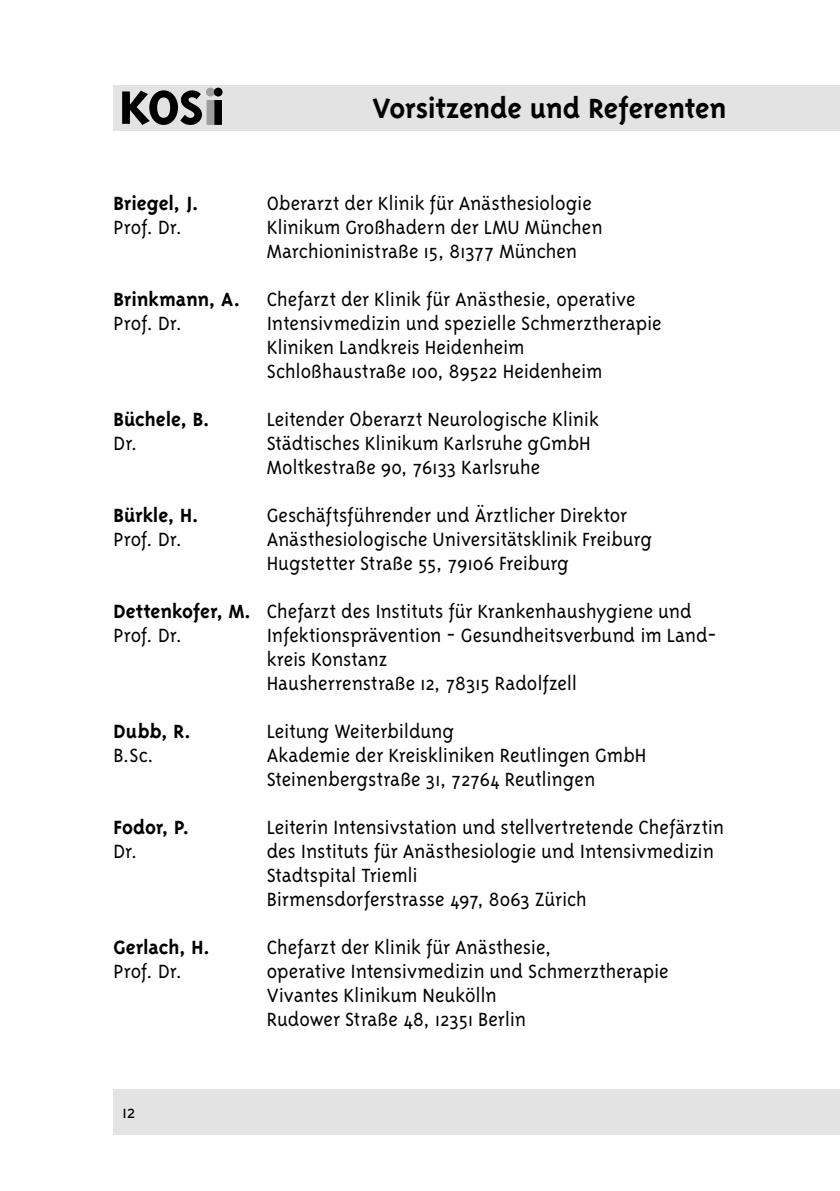
<style>
.page{position:relative;width:840px;height:1191px;background:#fff}
.page>*{position:absolute;margin:0;border:0;box-sizing:border-box;transform-origin:0 0}
.t1{font:800 54px "Triplex";letter-spacing:-.02em;color:#000}
.t2{font:700 32px "Triplex";letter-spacing:-.005em;color:#000}
.t3{font:300 22px/24px "Triplex";letter-spacing:-.005em;color:#000}
.t4{font:700 22px "Triplex";color:#000}
.t5{font:300 20px "Triplex";color:#000}
.s1{color:#9c9d9d}
.s2{font-weight:700}
</style>
<div class="page">
<div style="left:113px;top:1089px;width:726px;height:45px;background:#e3e3e3"></div>
<div style="left:113px;top:85px;width:726px;height:45px;background:#e3e3e3"></div>
<h1 class="t1" style="left:119px;top:76px;width:108px">KOS<span class="s1">i</span>i</h1>
<h2 class="t2" style="left:372px;top:90px;width:355px">Vorsitzende und Referenten</h2>
<p class="t4" style="left:113px;top:190px;width:87px">Briegel, J.</p>
<p class="t3" style="left:266px;top:191px;width:326px">Oberarzt der Klinik für Anästhesiologie</p>
<p class="t3" style="left:113px;top:215px;width:66px">Prof. Dr.</p>
<p class="t3" style="left:266px;top:215px;width:337px">Klinikum Großhadern der LMU München<br>Marchioninistraße 15, 81377 München</p>
<p class="t3" style="left:113px;top:287px;width:523px"><span class="s2">Brinkmann, A.</span> Chefarzt der Klinik für Anästhesie, operative<br>Prof. Dr.</p>
<p class="t3" style="left:266px;top:311px;width:396px">Intensivmedizin und spezielle Schmerztherapie<br>Kliniken Landkreis Heidenheim<br>Schloßhaustraße 100, 89522 Heidenheim</p>
<p class="t4" style="left:113px;top:406px;width:98px">Büchele, B.</p>
<p class="t3" style="left:266px;top:407px;width:333px">Leitender Oberarzt Neurologische Klinik</p>
<p class="t3" style="left:113px;top:431px;width:22px">Dr.</p>
<p class="t3" style="left:266px;top:431px;width:325px">Städtisches Klinikum Karlsruhe gGmbH<br>Moltkestraße 90, 76133 Karlsruhe</p>
<p class="t4" style="left:113px;top:502px;width:87px">Bürkle, H.</p>
<p class="t3" style="left:266px;top:503px;width:362px">Geschäftsführender und Ärztlicher Direktor</p>
<p class="t3" style="left:113px;top:527px;width:66px">Prof. Dr.</p>
<p class="t3" style="left:266px;top:527px;width:387px">Anästhesiologische Universitätsklinik Freiburg<br>Hugstetter Straße 55, 79106 Freiburg</p>
<p class="t3" style="left:113px;top:599px;width:579px"><span class="s2">Dettenkofer, M.</span> Chefarzt des Instituts für Krankenhaushygiene und<br>Prof. Dr.</p>
<p class="t3" style="left:266px;top:623px;width:451px">Infektionsprävention - Gesundheitsverbund im Land&shy;kreis Konstanz<br>Hausherrenstraße 12, 78315 Radolfzell</p>
<p class="t4" style="left:113px;top:719px;width:79px">Dubb, R.</p>
<p class="t3" style="left:266px;top:719px;width:189px">Leitung Weiterbildung</p>
<p class="t3" style="left:113px;top:743px;width:38px">B.Sc.</p>
<p class="t3" style="left:266px;top:743px;width:381px">Akademie der Kreiskliniken Reutlingen GmbH<br>Steinenbergstraße 31, 72764 Reutlingen</p>
<p class="t4" style="left:113px;top:815px;width:77px">Fodor, P.</p>
<p class="t3" style="left:266px;top:815px;width:458px">Leiterin Intensivstation und stellvertretende Chefärztin</p>
<p class="t3" style="left:113px;top:839px;width:22px">Dr.</p>
<p class="t3" style="left:266px;top:839px;width:448px">des Instituts für Anästhesiologie und Intensivmedizin<br>Stadtspital Triemli<br>Birmensdorferstrasse 497, 8063 Zürich</p>
<p class="t4" style="left:113px;top:935px;width:98px">Gerlach, H.</p>
<p class="t3" style="left:266px;top:935px;width:286px">Chefarzt der Klinik für Anästhesie,</p>
<p class="t3" style="left:113px;top:959px;width:66px">Prof. Dr.</p>
<p class="t3" style="left:266px;top:959px;width:403px">operative Intensivmedizin und Schmerztherapie<br>Vivantes Klinikum Neukölln<br>Rudower Straße 48, 12351 Berlin</p>
<p class="t5" style="left:122px;top:1101px;width:15px">12</p>
</div>
